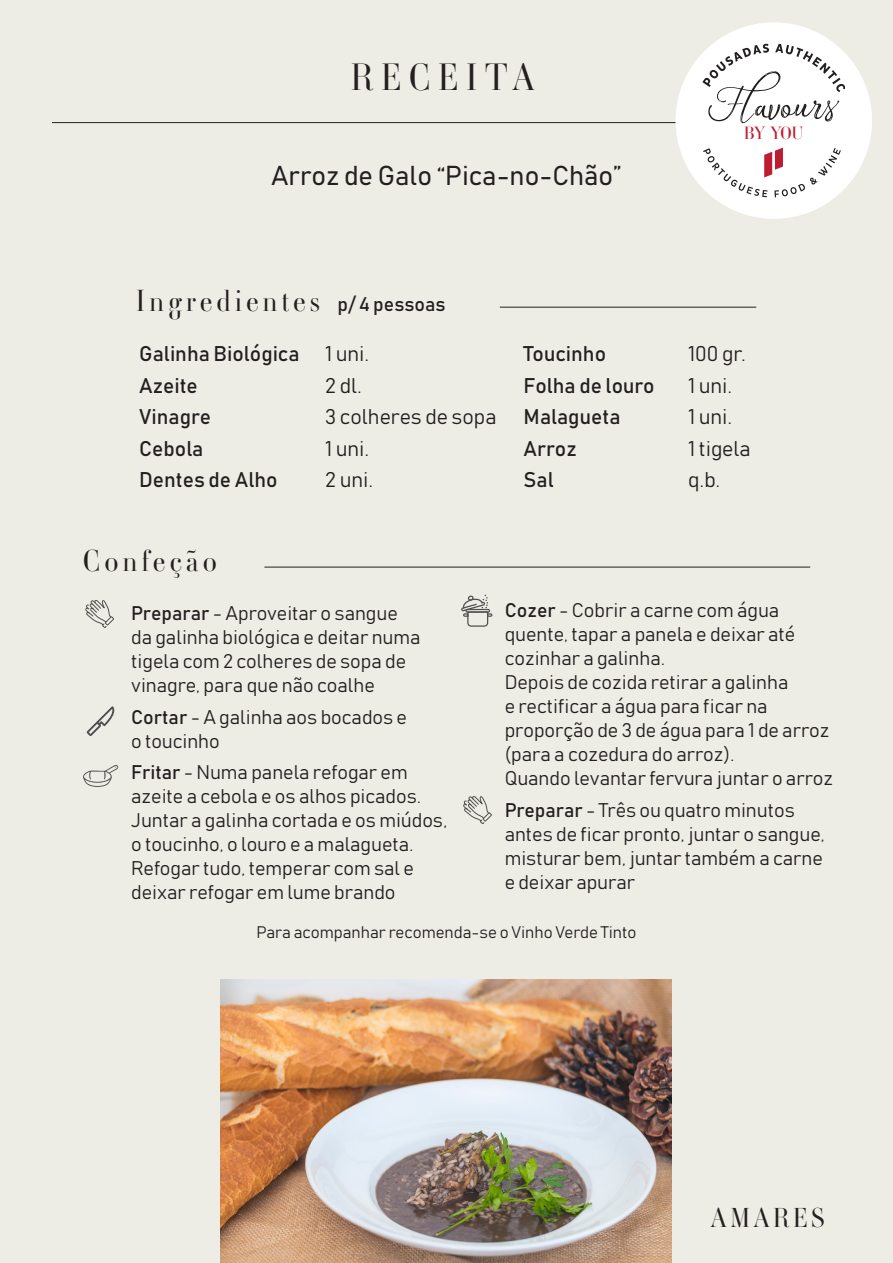
<style>
.page{position:relative;width:893px;height:1263px;background:#edede6}
.page>*{position:absolute;margin:0;border:0;box-sizing:border-box;transform-origin:0 0}
.t1{font:300 37.5px "Ambroise Std";letter-spacing:.2em;color:#231f20}
.t2{font:300 30px "Ambroise Std";letter-spacing:.15em;color:#231f20}
.t3{font:27px "Bahnschrift";color:#231f20}
.t4{font:300 27px "Ambroise Std";letter-spacing:.125em;color:#231f20}
.t5{font:21px/31.5px "Bahnschrift";color:#231f20}
.t6{font:19.5px/24px "Bahnschrift";color:#231f20}
.t7{font:17.55px "Ambroise Std";color:#be1d31}
.t8{font:16.5px "Bahnschrift";color:#231f20}
.s1{font-family:"Bahnschrift";font-weight:400;font-size:19.5px}
</style>
<div class="page">
<hr style="left:500px;top:307px;width:256px;height:1px;background:#231f20">
<hr style="left:264px;top:567px;width:546px;height:1px;background:#231f20">
<svg style="left:83px;top:765px;width:35px;height:22px"></svg>
<svg style="left:463px;top:796px;width:29px;height:28px"></svg>
<svg style="left:85px;top:600px;width:29px;height:28px"></svg>
<svg style="left:87px;top:706px;width:27px;height:30px"></svg>
<hr style="left:52px;top:122px;width:789px;height:1px;background:#231f20">
<div style="left:676px;top:22px;width:196px;height:197px;background:#fff;border-radius:50%"></div>
<svg style="left:702px;top:44px;width:143px;height:79px"></svg>
<svg style="left:703px;top:148px;width:138px;height:49px"></svg>
<svg style="left:461px;top:595px;width:31px;height:32px"></svg>
<img style="left:221px;top:980px;width:450px;height:283px">
<h1 class="t1" style="left:351px;top:53px;width:186px">RECEITA</h1>
<h3 class="t3" style="left:271px;top:158px;width:352px">Arroz de Galo “Pica-no-Chão”</h3>
<p class="t7" style="left:744px;top:122px;width:61px">BY YOU</p>
<h2 class="t2" style="left:136px;top:282px;width:311px">Ingredientes <span class="s1">p/ 4 pessoas</span></h2>
<p class="t5" style="left:139px;top:338px;width:162px">Galinha Biológica<br>Azeite<br>Vinagre<br>Cebola<br>Dentes de Alho</p>
<p class="t5" style="left:325px;top:338px;width:173px">1 uni.<br>2 dl.<br>3 colheres de sopa<br>1 uni.<br>2 uni.</p>
<p class="t5" style="left:524px;top:338px;width:133px">Toucinho<br>Folha de louro<br>Malagueta<br>Arroz<br>Sal</p>
<p class="t5" style="left:688px;top:338px;width:64px">100 gr.<br>1 uni.<br>1 uni.<br>1 tigela q.b.</p>
<h2 class="t2" style="left:83px;top:542px;width:135px">Confeção</h2>
<p class="t6" style="left:131px;top:601px;width:291px">Preparar - Aproveitar o sangue da galinha biológica e deitar numa tigela com 2 colheres de sopa de vinagre, para que não coalhe</p>
<p class="t6" style="left:131px;top:704px;width:277px">Cortar - A galinha aos bocados e o toucinho</p>
<p class="t6" style="left:131px;top:760px;width:318px">Fritar - Numa panela refogar em azeite a cebola e os alhos picados.<br>Juntar a galinha cortada e os miúdos, o toucinho, o louro e a malagueta.<br>Refogar tudo, temperar com sal e deixar refogar em lume brando</p>
<p class="t6" style="left:505px;top:598px;width:330px">Cozer - Cobrir a carne com água quente, tapar a panela e deixar até cozinhar a galinha.<br>Depois de cozida retirar a galinha<br>e rectificar a água para ficar na proporção de 3 de água para 1 de arroz (para a cozedura do arroz).<br>Quando levantar fervura juntar o arroz</p>
<p class="t6" style="left:505px;top:797px;width:322px">Preparar - Três ou quatro minutos antes de ficar pronto, juntar o sangue, misturar bem, juntar também a carne e deixar apurar</p>
<p class="t8" style="left:256px;top:922px;width:381px">Para acompanhar recomenda-se o Vinho Verde Tinto</p>
<h3 class="t4" style="left:711px;top:1201px;width:116px">AMARES</h3>
</div>
